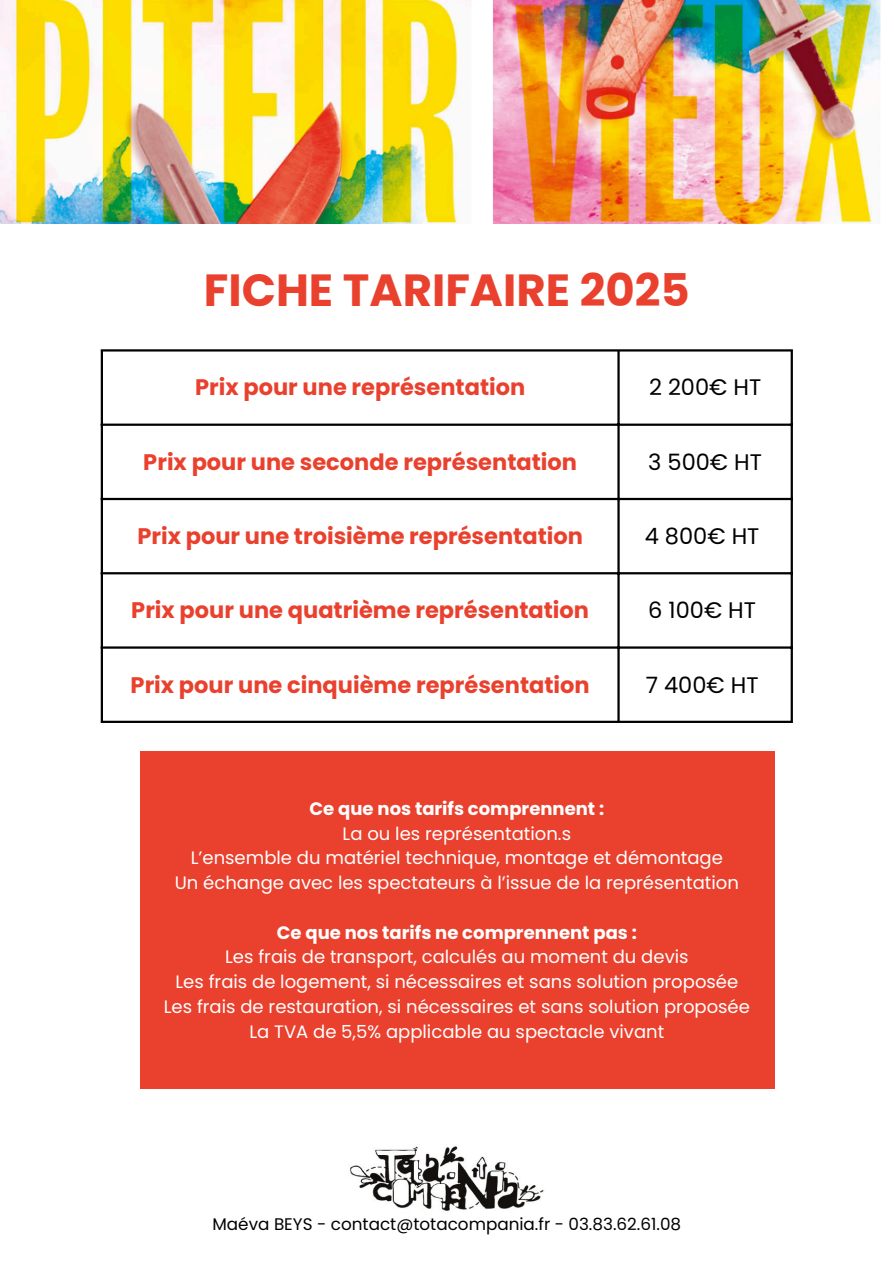
<style>
.page{position:relative;width:894px;height:1264px;background:#fff}
.page>*{position:absolute;margin:0;border:0;box-sizing:border-box;transform-origin:0 0}
.t1{font:700 45px "Poppins";color:#e9412e}
.t2{font:700 22.5px "Poppins";color:#e9412e}
.t3{font:22.5px "Poppins";color:#000}
.t4{font:18px "Poppins";color:#fff}
.t5{font:700 18px "Poppins";color:#fff}
.t6{font:16.8px "Poppins";color:#000}
</style>
<div class="page">
<img style="left:350px;top:1146px;width:194px;height:65px">
<hr style="left:101px;top:351px;width:2px;height:369px;background:#000">
<hr style="left:617px;top:351px;width:2px;height:369px;background:#000">
<hr style="left:790px;top:351px;width:2px;height:369px;background:#000">
<hr style="left:101px;top:349px;width:691px;height:2px;background:#000">
<hr style="left:101px;top:423px;width:691px;height:3px;background:#000">
<hr style="left:101px;top:498px;width:691px;height:2px;background:#000">
<hr style="left:101px;top:572px;width:691px;height:2px;background:#000">
<hr style="left:101px;top:646px;width:691px;height:2px;background:#000">
<hr style="left:101px;top:720px;width:691px;height:3px;background:#000">
<img style="left:0;top:0;width:881px;height:223px">
<div style="left:140px;top:751px;width:634px;height:337px;background:#e9412e"></div>
<p class="t1" style="left:204px;top:259px;width:487px">FICHE TARIFAIRE 2025</p>
<p class="t2" style="left:195px;top:372px;width:331px">Prix pour une représentation</p>
<h1 class="t3" style="left:648px;top:372px;width:114px">2 200€ HT</h1>
<p class="t2" style="left:143px;top:446px;width:435px">Prix pour une seconde représentation</p>
<p class="t3" style="left:648px;top:446px;width:115px">3 500€ HT</p>
<p class="t2" style="left:137px;top:520px;width:447px">Prix pour une troisième représentation</p>
<p class="t3" style="left:644px;top:520px;width:116px">4 800€ HT</p>
<p class="t2" style="left:131px;top:594px;width:459px">Prix pour une quatrième représentation</p>
<p class="t3" style="left:648px;top:594px;width:109px">6 100€ HT</p>
<p class="t2" style="left:131px;top:669px;width:460px">Prix pour une cinquième représentation</p>
<p class="t3" style="left:645px;top:669px;width:114px">7 400€ HT</p>
<p class="t5" style="left:309px;top:795px;width:296px">Ce que nos tarifs comprennent :</p>
<p class="t4" style="left:342px;top:820px;width:230px">La ou les représentation.s</p>
<p class="t4" style="left:191px;top:845px;width:533px">L’ensemble du matériel technique, montage et démontage</p>
<p class="t4" style="left:175px;top:870px;width:565px">Un échange avec les spectateurs à l’issue de la représentation</p>
<p class="t5" style="left:277px;top:919px;width:361px">Ce que nos tarifs ne comprennent pas :</p>
<p class="t4" style="left:225px;top:944px;width:465px">Les frais de transport, calculés au moment du devis</p>
<p class="t4" style="left:175px;top:969px;width:564px">Les frais de logement, si nécessaires et sans solution proposée</p>
<p class="t4" style="left:164px;top:993px;width:587px">Les frais de restauration, si nécessaires et sans solution proposée</p>
<p class="t4" style="left:249px;top:1018px;width:416px">La TVA de 5,5% applicable au spectacle vivant</p>
<p class="t6" style="left:212px;top:1211px;width:470px">Maéva BEYS - contact@totacompania.fr - 03.83.62.61.08</p>
</div>
